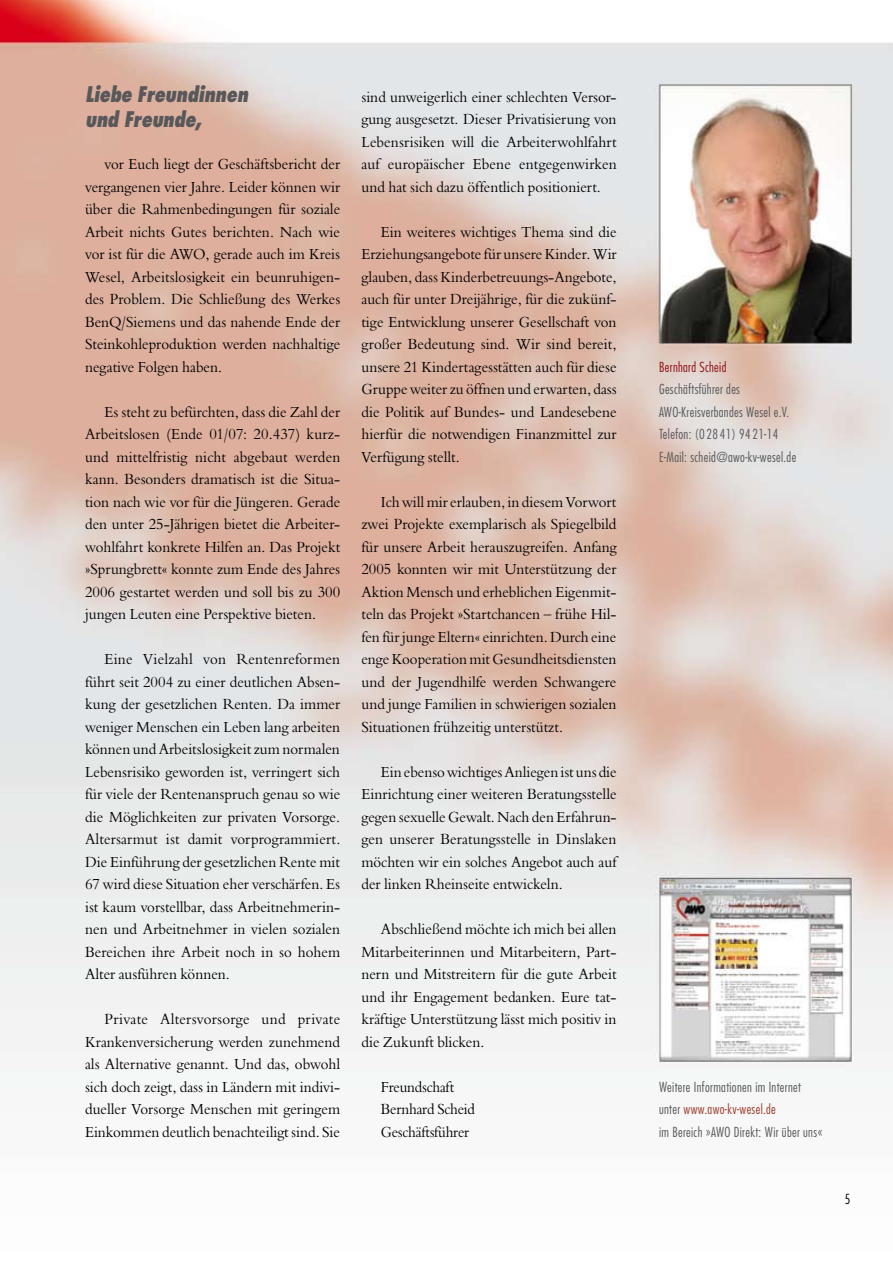
<style>
.page{position:relative;width:893px;height:1263px;background:#fff}
.page>*{position:absolute;margin:0;border:0;box-sizing:border-box;transform-origin:0 0}
.t1{font:italic 800 condensed 21px/25.2px "Futura";letter-spacing:-.015em;color:#58585a;scale:.95 1}
.t2{font:15px/22.5px "Bergamo";color:#000;text-align:justify;scale:.95 1}
.t3{font:15px/22.5px "Bergamo";color:#000;scale:.93 1}
.t4{font:300 condensed 13.5px/22.5px "Futura";letter-spacing:.025em;color:#58585a}
.t5{font:300 condensed 13.5px "Futura";letter-spacing:.025em;color:#8b0e13}
.s1{color:#a13a27}
</style>
<div class="page">
<img style="left:0;top:0;width:893px;height:1088px">
<h1 class="t1" style="left:85px;top:81px;width:173px">Liebe Freundinnen und Freunde,</h1>
<p class="t2" style="left:85px;top:153px;width:270px;text-indent:19px">vor Euch liegt der Geschäftsbericht der vergangenen vier Jahre. Leider können wir über die Rahmenbedingungen für soziale Arbeit nichts Gutes berichten. Nach wie vor ist für die AWO, gerade auch im Kreis Wesel, Arbeitslosigkeit ein beunruhigen&shy;des Problem. Die Schließung des Werkes BenQ/Siemens und das nahende Ende der Steinkohleproduktion werden nachhaltige negative Folgen haben.</p>
<p class="t2" style="left:85px;top:401px;width:270px;text-indent:19px">Es steht zu befürchten, dass die Zahl der Arbeitslosen (Ende 01/07: 20.437) kurz&shy;und mittelfristig nicht abgebaut werden kann. Besonders dramatisch ist die Situa&shy;tion nach wie vor für die Jüngeren. Gerade den unter 25-Jährigen bietet die Arbeiter&shy;wohlfahrt konkrete Hilfen an. Das Projekt »Sprungbrett« konnte zum Ende des Jahres 2006 gestartet werden und soll bis zu 300 jungen Leuten eine Perspektive bieten.</p>
<p class="t2" style="left:85px;top:648px;width:270px;text-indent:19px">Eine Vielzahl von Rentenreformen führt seit 2004 zu einer deutlichen Absen&shy;kung der gesetzlichen Renten. Da immer weniger Menschen ein Leben lang arbeiten können und Arbeitslosigkeit zum normalen Lebensrisiko geworden ist, verringert sich für viele der Rentenanspruch genau so wie die Möglichkeiten zur privaten Vorsorge.<br>Altersarmut ist damit vorprogrammiert.<br>Die Einführung der gesetzlichen Rente mit 67 wird diese Situation eher verschärfen. Es ist kaum vorstellbar, dass Arbeitnehmerin&shy;nen und Arbeitnehmer in vielen sozialen Bereichen ihre Arbeit noch in so hohem Alter ausführen können.</p>
<p class="t2" style="left:85px;top:1008px;width:270px;text-indent:19px">Private Altersvorsorge und private Krankenversicherung werden zunehmend als Alternative genannt. Und das, obwohl sich doch zeigt, dass in Ländern mit indivi&shy;dueller Vorsorge Menschen mit geringem Einkommen deutlich benachteiligt sind. Sie</p>
<p class="t2" style="left:361px;top:86px;width:270px">sind unweigerlich einer schlechten Versor&shy;gung ausgesetzt. Dieser Privatisierung von Lebensrisiken will die Arbeiterwohlfahrt auf europäischer Ebene entgegenwirken und hat sich dazu öffentlich positioniert.</p>
<p class="t2" style="left:361px;top:221px;width:270px;text-indent:19px">Ein weiteres wichtiges Thema sind die Erziehungsangebote für unsere Kinder. Wir glauben, dass Kinderbetreuungs-Angebote, auch für unter Dreijährige, für die zukünf&shy;tige Entwicklung unserer Gesellschaft von großer Bedeutung sind. Wir sind bereit, unsere 21 Kindertagesstätten auch für diese Gruppe weiter zu öffnen und erwarten, dass die Politik auf Bundes- und Landesebene hierfür die notwendigen Finanzmittel zur Verfügung stellt.</p>
<p class="t2" style="left:361px;top:491px;width:270px;text-indent:19px">Ich will mir erlauben, in diesem Vorwort zwei Projekte exemplarisch als Spiegelbild für unsere Arbeit herauszugreifen. Anfang 2005 konnten wir mit Unterstützung der Aktion Mensch und erheblichen Eigenmit&shy;teln das Projekt »Startchancen – frühe Hil&shy;fen für junge Eltern« einrichten. Durch eine enge Kooperation mit Gesundheitsdiensten und der Jugendhilfe werden Schwangere und junge Familien in schwierigen sozialen Situationen frühzeitig unterstützt.</p>
<p class="t2" style="left:361px;top:761px;width:270px;text-indent:19px">Ein ebenso wichtiges Anliegen ist uns die Einrichtung einer weiteren Beratungsstelle gegen sexuelle Gewalt. Nach den Erfahrun&shy;gen unserer Beratungsstelle in Dinslaken möchten wir ein solches Angebot auch auf der linken Rheinseite entwickeln.</p>
<p class="t2" style="left:361px;top:918px;width:270px;text-indent:19px">Abschließend möchte ich mich bei allen Mitarbeiterinnen und Mitarbeitern, Part&shy;nern und Mitstreitern für die gute Arbeit und ihr Engagement bedanken. Eure tat&shy;kräftige Unterstützung lässt mich positiv in die Zukunft blicken.</p>
<p class="t3" style="left:381px;top:1076px;width:103px">Freundschaft<br>Bernhard Scheid<br>Geschäftsführer</p>
<p class="t5" style="left:659px;top:358px;width:69px">Bernhard Scheid</p>
<p class="t4" style="left:659px;top:378px;width:82px">Geschäftsführer des<br>AWO</p>
<p class="t4" style="left:659px;top:400px;width:139px;text-indent:20px">-Kreisverbandes Wesel e.V.<br>Telefon: (02841) 9421-14<br>E-Mail: scheid@awo-kv-wesel.de</p>
<p class="t4" style="left:659px;top:1075px;width:165px">Weitere Informationen im Internet unter <span class="s1">www.awo-kv-wesel.de<br></span>im Bereich »AWO Direkt: Wir über uns«</p>
</div>
